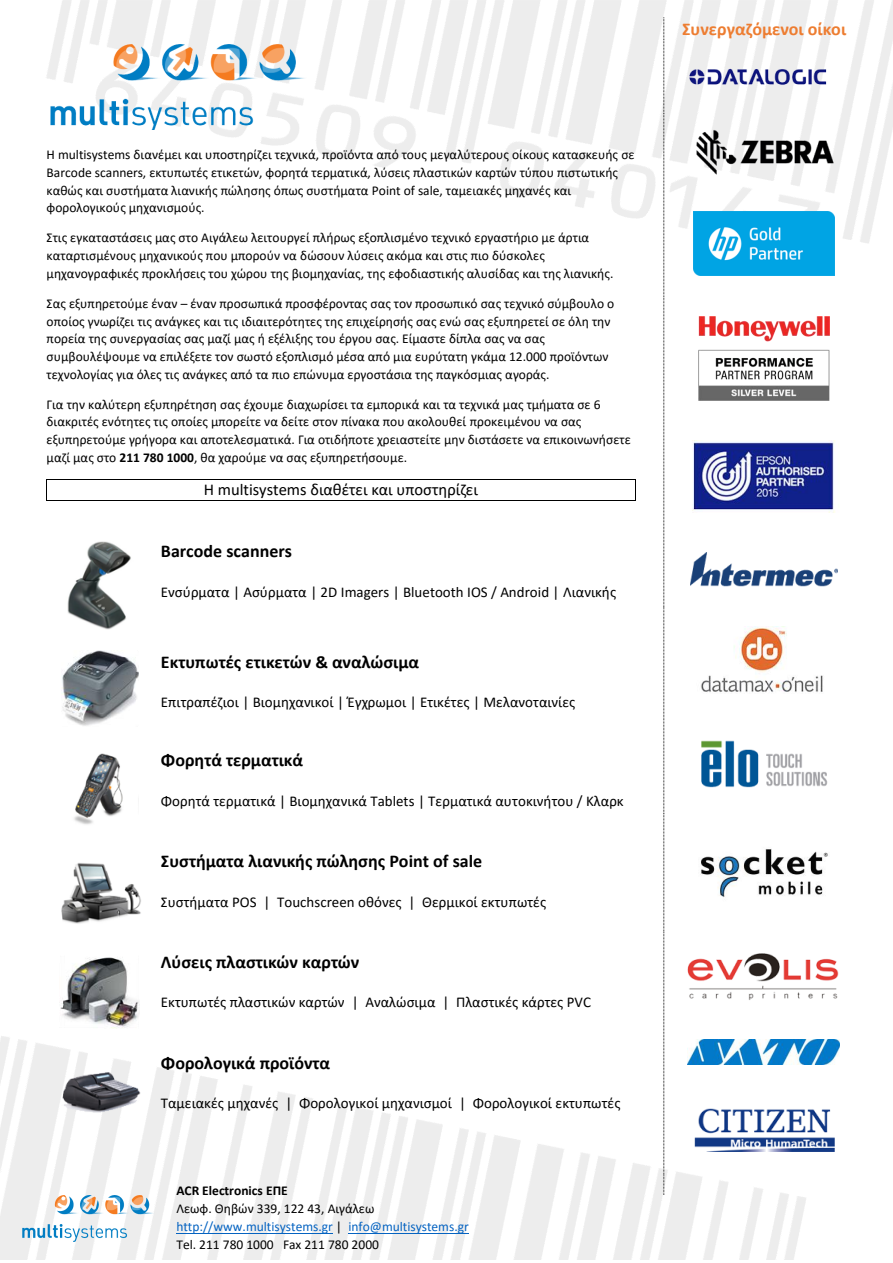
<style>
.page{position:relative;width:893px;height:1263px;background:#fff}
.page>*{position:absolute;margin:0;border:0;box-sizing:border-box;transform-origin:0 0}
.Disclaimer_Info_wrd{font:700 18px "Calibri";color:#000}
.Specifications_Heade{font:700 18px "Calibri";color:#000}
.t1{font:700 18px "Calibri";color:#ed7d31}
.Spec_Descriptor_-_Bo{font:700 18px "Calibri";color:#000}
.Specifications_Heade-2{font:16.5px "Calibri";color:#000}
.Spec_Description{font:15px "Calibri";color:#000}
.Spec_Descriptor_-_Bo-2{font:15px "Calibri";color:#000}
.Disclaimer_Info_wrd-2{font:15px "Calibri";color:#000}
.Spec_Description-2{font:13.5px/17.7px "Calibri";color:#000}
.Spec_Descriptor_-_Bo-3{font:13.5px/17.9px "Calibri";color:#000}
.Specifications_Heade-3{font:13.5px "Calibri";color:#000}
.Copyright{font:13.5px "Calibri";color:#000}
.t2{font:700 13.5px "Calibri";color:#000}
.s1{font-weight:700}
.s2{color:#0563c1}
</style>
<div class="page">
<img style="left:0;top:0;width:893px;height:1260px">
<img style="left:51px;top:45px;width:255px;height:84px">
<hr style="left:176px;top:1232px;width:157px;height:1px;background:#0563c1">
<hr style="left:348px;top:1232px;width:121px;height:1px;background:#0563c1">
<img style="left:23px;top:1195px;width:131px;height:46px">
<svg style="left:663px;top:17px;width:1px;height:1179px"></svg>
<img style="left:689px;top:39px;width:138px;height:74px">
<img style="left:691px;top:113px;width:145px;height:78px">
<img style="left:694px;top:211px;width:140px;height:64px">
<img style="left:699px;top:317px;width:130px;height:83px">
<img style="left:672px;top:440px;width:184px;height:72px">
<img style="left:690px;top:553px;width:148px;height:34px">
<img style="left:691px;top:627px;width:145px;height:66px">
<img style="left:681px;top:733px;width:166px;height:60px">
<img style="left:698px;top:838px;width:131px;height:70px">
<img style="left:683px;top:932px;width:162px;height:87px">
<img style="left:687px;top:1039px;width:153px;height:26px">
<img style="left:680px;top:1085px;width:168px;height:90px">
<hr style="left:47px;top:479px;width:588px;height:1px;background:#000">
<svg style="left:46px;top:479px;width:1px;height:22px"></svg>
<hr style="left:47px;top:500px;width:588px;height:1px;background:#000">
<svg style="left:635px;top:479px;width:1px;height:22px"></svg>
<img style="left:55px;top:540px;width:90px;height:90px">
<img style="left:61px;top:650px;width:77px;height:77px">
<img style="left:60px;top:749px;width:79px;height:79px">
<img style="left:58px;top:850px;width:84px;height:84px">
<img style="left:59px;top:951px;width:81px;height:80px">
<img style="left:59px;top:1051px;width:81px;height:82px">
<p class="Copyright" style="left:47px;top:149px;width:590px">Η multisystems διανέμει και υποστηρίζει τεχνικά, προϊόντα από τους μεγαλύτερους οίκους κατασκευής σε</p>
<p class="Specifications_Heade-3" style="left:47px;top:167px;width:573px">Barcode scanners, εκτυπωτές ετικετών, φορητά τερματικά, λύσεις πλαστικών καρτών τύπου πιστωτικής</p>
<p class="Specifications_Heade-3" style="left:47px;top:185px;width:526px">καθώς και συστήματα λιανικής πώλησης όπως συστήματα Point of sale, ταμειακές μηχανές και</p>
<p class="Specifications_Heade-3" style="left:47px;top:202px;width:160px">φορολογικούς μηχανισμούς.</p>
<p class="Spec_Description-2" style="left:47px;top:230px;width:568px">Στις εγκαταστάσεις μας στο Αιγάλεω λειτουργεί πλήρως εξοπλισμένο τεχνικό εργαστήριο με άρτια καταρτισμένους μηχανικούς που μπορούν να δώσουν λύσεις ακόμα και στις πιο δύσκολες μηχανογραφικές προκλήσεις του χώρου της βιομηχανίας, της εφοδιαστικής αλυσίδας και της λιανικής.</p>
<p class="Spec_Descriptor_-_Bo-3" style="left:47px;top:295px;width:569px">Σας εξυπηρετούμε έναν – έναν προσωπικά προσφέροντας σας τον προσωπικό σας τεχνικό σύμβουλο ο οποίος γνωρίζει τις ανάγκες και τις ιδιαιτερότητες της επιχείρησής σας ενώ σας εξυπηρετεί σε όλη την πορεία της συνεργασίας σας μαζί μας ή εξέλιξης του έργου σας. Είμαστε δίπλα σας να σας συμβουλέψουμε να επιλέξετε τον σωστό εξοπλισμό μέσα από μια ευρύτατη γκάμα 12.000 προϊόντων τεχνολογίας για όλες τις ανάγκες από τα πιο επώνυμα εργοστάσια της παγκόσμιας αγοράς.</p>
<p class="Spec_Description-2" style="left:47px;top:396px;width:586px">Για την καλύτερη εξυπηρέτηση σας έχουμε διαχωρίσει τα εμπορικά και τα τεχνικά μας τμήματα σε 6 διακριτές ενότητες τις οποίες μπορείτε να δείτε στον πίνακα που ακολουθεί προκειμένου να σας εξυπηρετούμε γρήγορα και αποτελεσματικά. Για οτιδήποτε χρειαστείτε μην διστάσετε να επικοινωνήσετε μαζί μας στο <span class="s1">211 780 1000</span>, θα χαρούμε να σας εξυπηρετήσουμε.</p>
<p class="Specifications_Heade-2" style="left:204px;top:483px;width:276px">Η multisystems διαθέτει και υποστηρίζει</p>
<p class="Specifications_Heade" style="left:161px;top:544px;width:132px">Barcode scanners</p>
<p class="Spec_Description" style="left:161px;top:585px;width:457px">Ενσύρματα | Ασύρματα | 2D Imagers | Bluetooth IOS / Android | Λιανικής</p>
<p class="Specifications_Heade" style="left:161px;top:654px;width:260px">Εκτυπωτές ετικετών &amp; αναλώσιμα</p>
<p class="Spec_Descriptor_-_Bo-2" style="left:161px;top:696px;width:416px">Επιτραπέζιοι | Βιομηχανικοί | Έγχρωμοι | Ετικέτες | Μελανοταινίες</p>
<p class="Spec_Descriptor_-_Bo" style="left:161px;top:753px;width:144px">Φορητά τερματικά</p>
<p class="Spec_Description" style="left:161px;top:794px;width:464px">Φορητά τερματικά | Βιομηχανικά Tablets | Τερματικά αυτοκινήτου / Κλαρκ</p>
<p class="Disclaimer_Info_wrd" style="left:161px;top:854px;width:323px">Συστήματα λιανικής πώλησης Point of sale</p>
<p class="Disclaimer_Info_wrd-2" style="left:161px;top:895px;width:97px">Συστήματα POS</p>
<p class="Disclaimer_Info_wrd-2" style="left:264px;top:895px;width:8px">|</p>
<p class="Disclaimer_Info_wrd-2" style="left:277px;top:895px;width:126px">Touchscreen οθόνες</p>
<p class="Disclaimer_Info_wrd-2" style="left:408px;top:895px;width:8px">|</p>
<p class="Disclaimer_Info_wrd-2" style="left:422px;top:895px;width:126px">Θερμικοί εκτυπωτές</p>
<h1 class="Disclaimer_Info_wrd" style="left:161px;top:954px;width:200px">Λύσεις πλαστικών καρτών</h1>
<p class="Spec_Description" style="left:161px;top:996px;width:432px">Εκτυπωτές πλαστικών καρτών | Αναλώσιμα | Πλαστικές κάρτες PVC</p>
<h1 class="Disclaimer_Info_wrd" style="left:161px;top:1055px;width:171px">Φορολογικά προϊόντα</h1>
<p class="Spec_Description" style="left:161px;top:1097px;width:461px">Ταμειακές μηχανές | Φορολογικοί μηχανισμοί | Φορολογικοί εκτυπωτές</p>
<p class="t2" style="left:176px;top:1185px;width:113px">ACR Electronics ΕΠΕ</p>
<p class="Spec_Descriptor_-_Bo-3" style="left:176px;top:1201px;width:294px">Λεωφ. Θηβών 339, 122 43, Αιγάλεω <span class="s2">http://www.multisystems.gr</span> | <span class="s2">info@multisystems.gr<br></span>Tel. 211 780 1000 Fax 211 780 2000</p>
<h1 class="t1" style="left:682px;top:21px;width:165px">Συνεργαζόμενοι οίκοι</h1>
</div>
